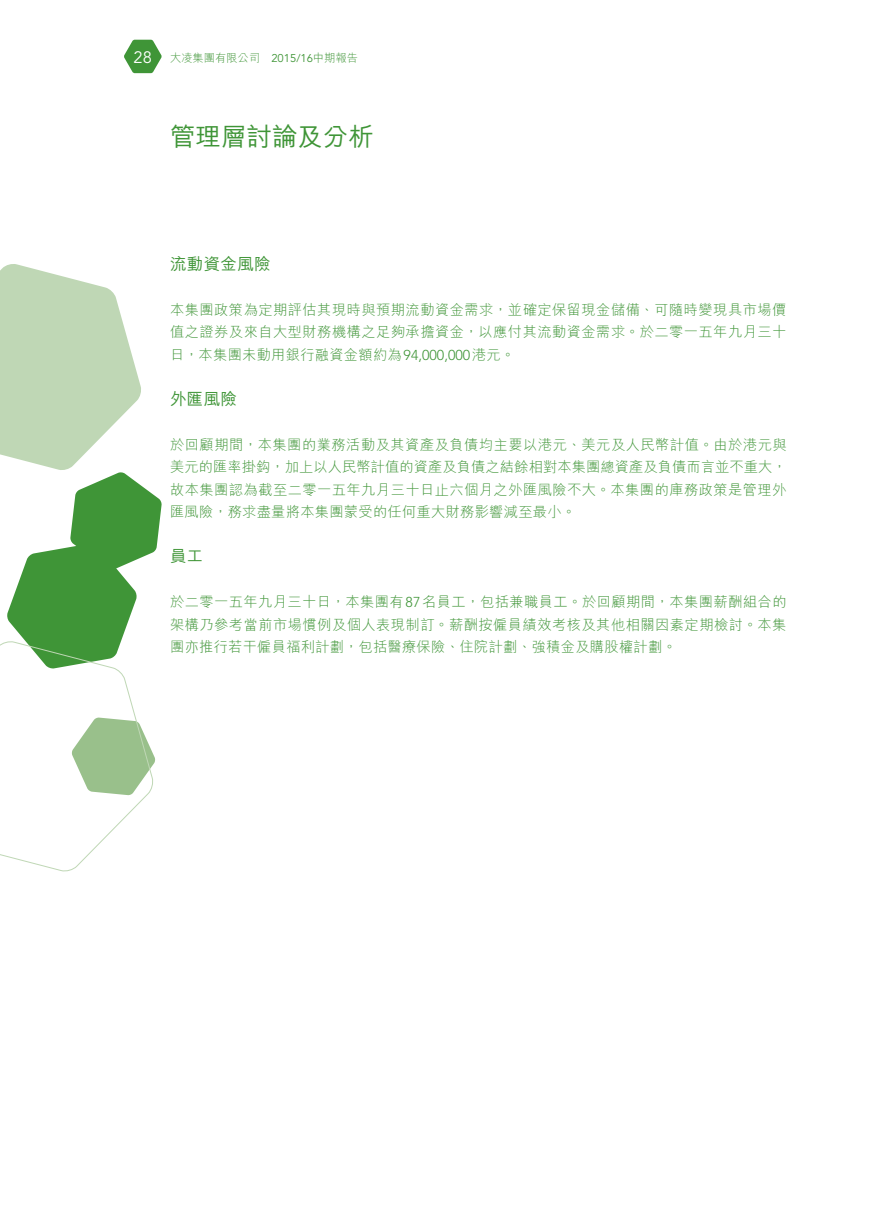
<style>
.page{position:relative;width:893px;height:1212px;background:#fff}
.page>*{position:absolute;margin:0;border:0;box-sizing:border-box;transform-origin:0 0}
.t1{font:500 25.5px "M Hei HK";color:#3f9537}
._01_H1{font:500 16.5px "M Hei HK";letter-spacing:.02em;color:#3f9537}
._00_txt{font:300 14.25px/22.5px "M Hei HK";letter-spacing:.02em;color:#3f9537;text-align:justify}
.t2{font:300 11.25px "M Hei HK";color:#3f9537}
.s1{font-family:"Avenir LT Std";font-weight:400;font-size:16.5px;color:#fff}
.s2{font-family:"Avenir LT Std";font-weight:400}
.s3{font-family:"Avenir LT Std"}
</style>
<div class="page">
<svg style="left:124px;top:40px;width:38px;height:33px"></svg>
<svg style="left:0;top:264px;width:162px;height:608px"></svg>
<p class="t2" style="left:134px;top:52px;width:226px"><span class="s1">28</span> 大凌集團有限公司 <span class="s2">2015/16</span>中期報告</p>
<h1 class="t1" style="left:170px;top:118px;width:205px">管理層討論及分析</h1>
<p class="_01_H1" style="left:170px;top:252px;width:102px">流動資金風險</p>
<p class="_00_txt" style="left:170px;top:298px;width:618px">本集團政策為定期評估其現時與預期流動資金需求，並確定保留現金儲備、可隨時變現具市場價值之證券及來自大型財務機構之足夠承擔資金，以應付其流動資金需求。於二零一五年九月三十日，本集團未動用銀行融資金額約為<span class="s3">94,000,000</span>港元。</p>
<p class="_01_H1" style="left:170px;top:387px;width:68px">外匯風險</p>
<p class="_00_txt" style="left:170px;top:433px;width:618px">於回顧期間，本集團的業務活動及其資產及負債均主要以港元、美元及人民幣計值。由於港元與美元的匯率掛鈎，加上以人民幣計值的資產及負債之結餘相對本集團總資產及負債而言並不重大，故本集團認為截至二零一五年九月三十日止六個月之外匯風險不大。本集團的庫務政策是管理外匯風險，務求盡量將本集團蒙受的任何重大財務影響減至最小。</p>
<p class="_01_H1" style="left:170px;top:544px;width:35px">員工</p>
<p class="_00_txt" style="left:170px;top:591px;width:618px">於二零一五年九月三十日，本集團有<span class="s3">87</span>名員工，包括兼職員工。於回顧期間，本集團薪酬組合的架構乃參考當前市場慣例及個人表現制訂。薪酬按僱員績效考核及其他相關因素定期檢討。本集團亦推行若干僱員福利計劃，包括醫療保險、住院計劃、強積金及購股權計劃。</p>
</div>
